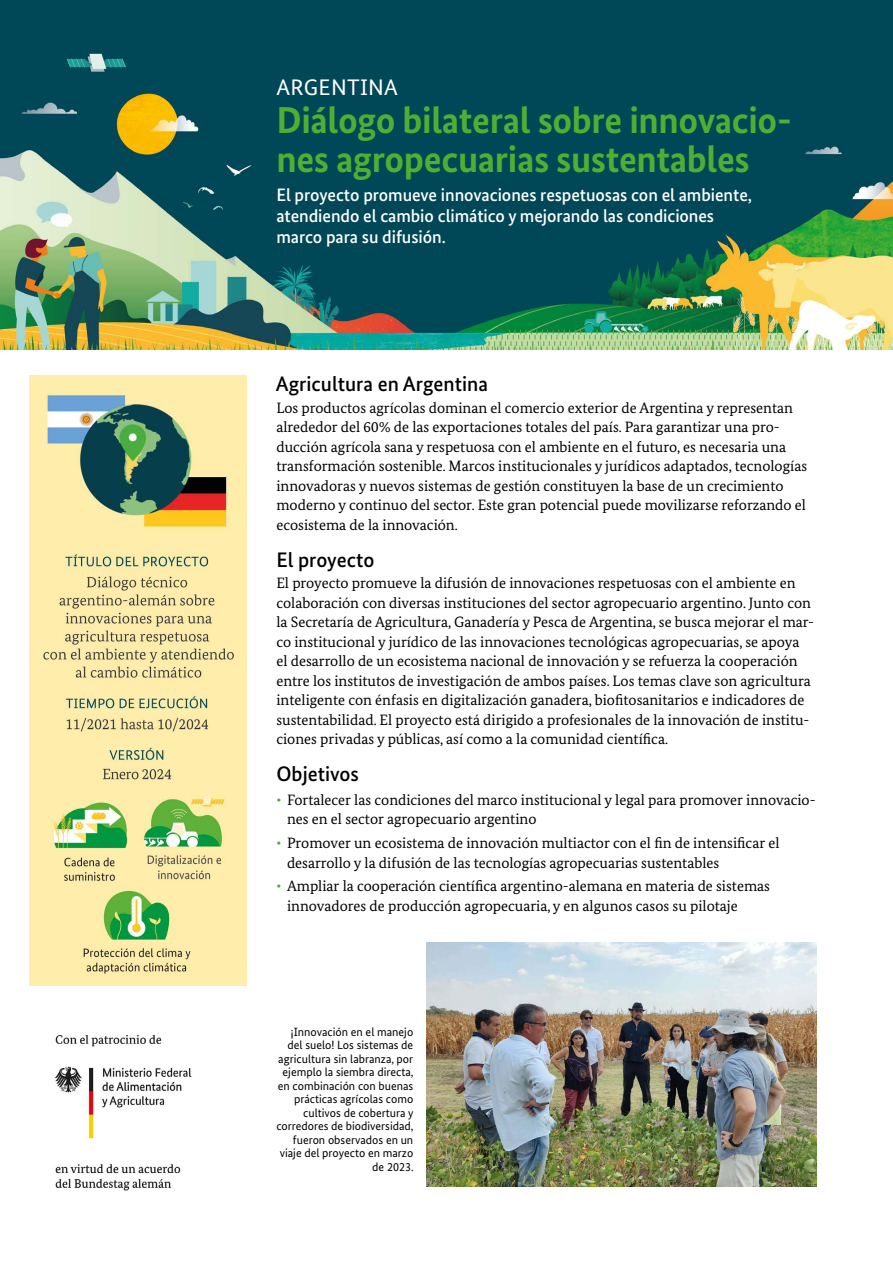
<style>
.page{position:relative;width:893px;height:1263px;background:#fff}
.page>*{position:absolute;margin:0;border:0;box-sizing:border-box;transform-origin:0 0}
.Headline_1{font:700 37.5px/39px "Bundes Sans";letter-spacing:-.01em;color:#52ae32}
.Countryname{font:22.5px "Bundes Sans";letter-spacing:.01em;color:#fff}
.Headline_2{font:500 21px "Bundes Sans";color:#000}
.Lead_1{font:500 18px/21px "Bundes Sans";letter-spacing:-.005em;color:#fff}
.Fliesstext{font:15px/19.5px "Bundes Serif";color:#000}
.IMage_Caption{font:12px/13.5px "Bundes Sans";color:#000;text-align:right}
.s1{color:#52ae32}
</style>
<div class="page">
<img style="left:30px;top:375px;width:217px;height:610px">
<img style="left:426px;top:943px;width:390px;height:243px">
<img style="left:0;top:0;width:893px;height:349px">
<img style="left:54px;top:1035px;width:138px;height:156px">
<p class="Countryname" style="left:277px;top:74px;width:123px">ARGENTINA</p>
<h1 class="Headline_1" style="left:276px;top:100px;width:517px">Diálogo bilateral sobre innovacio&shy;nes agropecuarias sustentables</h1>
<p class="Lead_1" style="left:276px;top:184px;width:477px">El proyecto promueve innovaciones respetuosas con el ambiente, atendiendo el cambio climático y mejorando las condiciones marco para su difusión.</p>
<h2 class="Headline_2" style="left:276px;top:371px;width:214px">Agricultura en Argentina</h2>
<p class="Fliesstext" style="left:276px;top:398px;width:532px">Los productos agrícolas dominan el comercio exterior de Argentina y representan alrededor del 60% de las exportaciones totales del país. Para garantizar una pro&shy;ducción agrícola sana y respetuosa con el ambiente en el futuro, es necesaria una transformación sostenible. Marcos institucionales y jurídicos adaptados, tecnologías innovadoras y nuevos sistemas de gestión constituyen la base de un crecimiento moderno y continuo del sector. Este gran potencial puede movilizarse reforzando el ecosistema de la innovación.</p>
<h2 class="Headline_2" style="left:276px;top:547px;width:100px">El proyecto</h2>
<p class="Fliesstext" style="left:276px;top:573px;width:539px">El proyecto promueve la difusión de innovaciones respetuosas con el ambiente en colaboración con diversas instituciones del sector agropecuario argentino. Junto con la Secretaría de Agricultura, Ganadería y Pesca de Argentina, se busca mejorar el mar&shy;co institucional y jurídico de las innovaciones tecnológicas agropecuarias, se apoya el desarrollo de un ecosistema nacional de innovación y se refuerza la cooperación entre los institutos de investigación de ambos países. Los temas clave son agricultura inteligente con énfasis en digitalización ganadera, biofitosanitarios e indicadores de sustentabilidad. El proyecto está dirigido a profesionales de la innovación de institu&shy;ciones privadas y públicas, así como a la comunidad científica.</p>
<h2 class="Headline_2" style="left:276px;top:761px;width:84px">Objetivos</h2>
<p class="Fliesstext" style="left:287px;top:790px;width:530px;text-indent:-11px"><span class="s1">•</span> Fortalecer las condiciones del marco institucional y legal para promover innovacio&shy;nes en el sector agropecuario argentino</p>
<p class="Fliesstext" style="left:287px;top:833px;width:494px;text-indent:-11px"><span class="s1">•</span> Promover un ecosistema de innovación multiactor con el fin de intensificar el desarrollo y la difusión de las tecnologías agropecuarias sustentables</p>
<p class="Fliesstext" style="left:287px;top:876px;width:485px;text-indent:-11px"><span class="s1">•</span> Ampliar la cooperación científica argentino-alemana en materia de sistemas innovadores de producción agropecuaria, y en algunos casos su pilotaje</p>
<p class="IMage_Caption" style="left:276px;top:1025px;width:139px">¡Innovación en el manejo del suelo! Los sistemas de agricultura sin labranza, por ejemplo la siembra directa, en combinación con buenas prácticas agrícolas como cultivos de cobertura y corredores de biodiversidad, fueron observados en un viaje del proyecto en marzo de 2023.</p>
</div>
